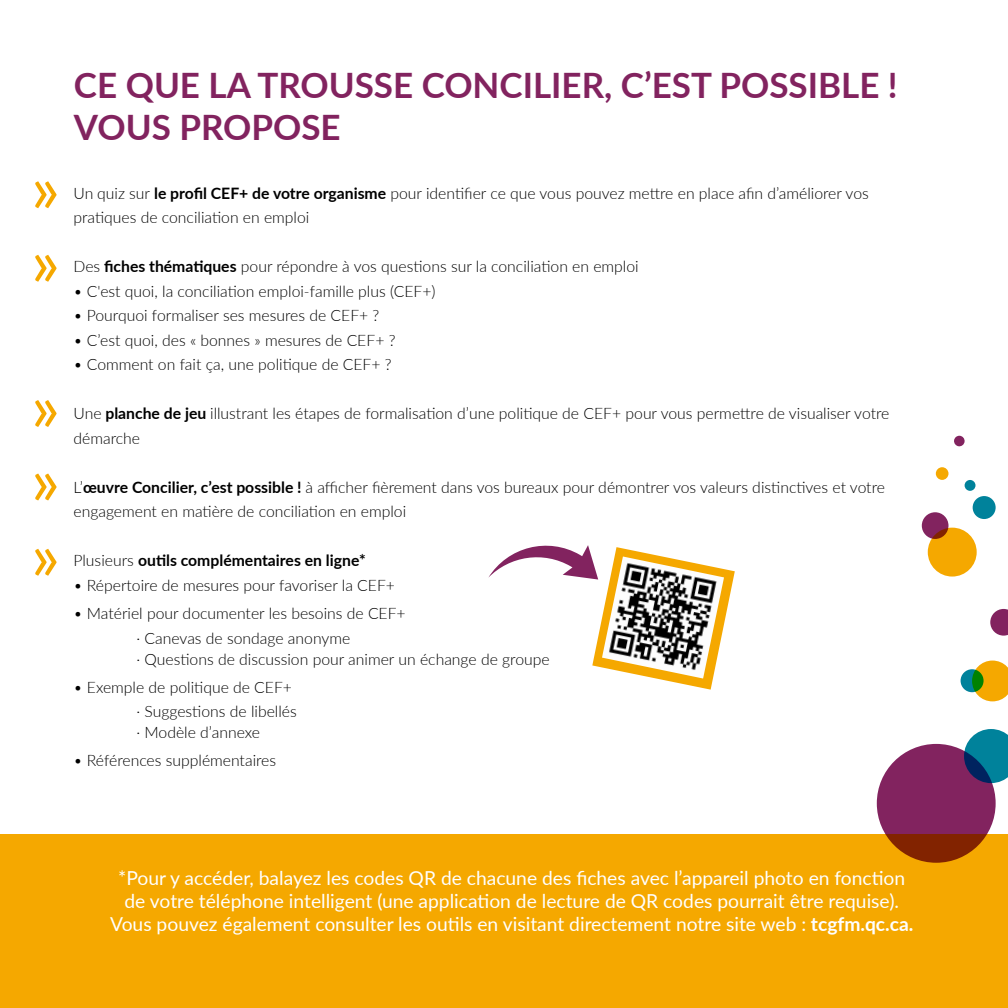
<style>
.page{position:relative;width:1008px;height:1008px;background:#fff}
.page>*{position:absolute;margin:0;border:0;box-sizing:border-box;transform-origin:0 0}
.t1{font:700 35px/42px "Lato";color:#82235f}
.t2{font:19.25px/23.1px "Lato";color:#fff;text-align:center}
.t3{font:300 15.75px/24.5px "Lato";color:#000}
.t4{font:700 15.75px "Lato";color:#000}
.s1{font-weight:700}
.s2{font-weight:300}
</style>
<div class="page">
<div style="left:0;top:835px;width:1008px;height:173px;background:#f5a800"></div>
<svg style="left:35px;top:181px;width:22px;height:27px"></svg>
<svg style="left:35px;top:255px;width:22px;height:27px"></svg>
<svg style="left:35px;top:400px;width:22px;height:27px"></svg>
<svg style="left:35px;top:474px;width:22px;height:26px"></svg>
<svg style="left:35px;top:549px;width:22px;height:27px"></svg>
<svg style="left:488px;top:545px;width:247px;height:145px"></svg>
<div style="left:961px;top:669px;width:23px;height:23px;background:#00829b;border-radius:50%"></div>
<div style="left:973px;top:496px;width:23px;height:23px;background:#00829b;border-radius:50%"></div>
<div style="left:965px;top:480px;width:11px;height:11px;background:#00829b;border-radius:50%"></div>
<svg style="left:990px;top:609px;width:18px;height:27px"></svg>
<div style="left:922px;top:512px;width:26px;height:27px;background:#82235f;border-radius:50%"></div>
<div style="left:954px;top:436px;width:11px;height:10px;background:#82235f;border-radius:50%"></div>
<svg style="left:972px;top:661px;width:36px;height:40px"></svg>
<div style="left:928px;top:528px;width:49px;height:49px;background:#f5a800;border-radius:50%"></div>
<div style="left:936px;top:467px;width:12px;height:13px;background:#f5a800;border-radius:50%"></div>
<svg style="left:964px;top:729px;width:44px;height:54px"></svg>
<svg style="left:877px;top:744px;width:119px;height:119px;fill:#82235f"></svg>
<img style="left:602px;top:557px;width:122px;height:122px">
<h1 class="t1" style="left:74px;top:63px;width:825px">CE QUE LA TROUSSE CONCILIER, C’EST POSSIBLE !<br>VOUS PROPOSE</h1>
<p class="t3" style="left:74px;top:180px;width:797px">Un quiz sur <span class="s1">le profil CEF+ de votre organisme</span> pour identifier ce que vous pouvez mettre en place afin d’améliorer vos pratiques de conciliation en emploi</p>
<p class="t3" style="left:74px;top:254px;width:567px">Des <span class="s1">fiches thématiques</span> pour répondre à vos questions sur la conciliation en emploi</p>
<p class="t3" style="left:74px;top:278px;width:364px">• C'est quoi, la conciliation emploi-famille plus (CEF+)</p>
<p class="t3" style="left:74px;top:303px;width:307px">• Pourquoi formaliser ses mesures de CEF+ ?</p>
<p class="t3" style="left:74px;top:327px;width:324px">• C’est quoi, des « bonnes » mesures de CEF+ ?</p>
<p class="t3" style="left:74px;top:352px;width:320px">• Comment on fait ça, une politique de CEF+ ?</p>
<p class="t3" style="left:74px;top:401px;width:817px">Une <span class="s1">planche de jeu</span> illustrant les étapes de formalisation d’une politique de CEF+ pour vous permettre de visualiser votre démarche</p>
<p class="t3" style="left:74px;top:475px;width:813px">L’<span class="s1">œuvre Concilier, c’est possible !</span> à afficher fièrement dans vos bureaux pour démontrer vos valeurs distinctives et votre engagement en matière de conciliation en emploi</p>
<p class="t4" style="left:74px;top:549px;width:294px"><span class="s2">Plusieurs</span> outils complémentaires en ligne*</p>
<p class="t3" style="left:74px;top:573px;width:323px">• Répertoire de mesures pour favoriser la CEF+</p>
<p class="t3" style="left:74px;top:601px;width:334px;text-align:center">• Matériel pour documenter les besoins de CEF+ · Canevas de sondage anonyme</p>
<p class="t3" style="left:136px;top:646px;width:415px">· Questions de discussion pour animer un échange de groupe</p>
<p class="t3" style="left:74px;top:674px;width:225px;text-align:right">• Exemple de politique de CEF+ · Suggestions de libellés</p>
<p class="t3" style="left:136px;top:720px;width:125px">· Modèle d’annexe</p>
<p class="t3" style="left:74px;top:748px;width:204px">• Références supplémentaires</p>
<p class="t2" style="left:110px;top:865px;width:805px">*Pour y accéder, balayez les codes QR de chacune des fiches avec l’appareil photo en fonction de votre téléphone intelligent (une application de lecture de QR codes pourrait être requise).<br>Vous pouvez également consulter les outils en visitant directement notre site web : <span class="s1">tcgfm.qc.ca.</span></p>
</div>
